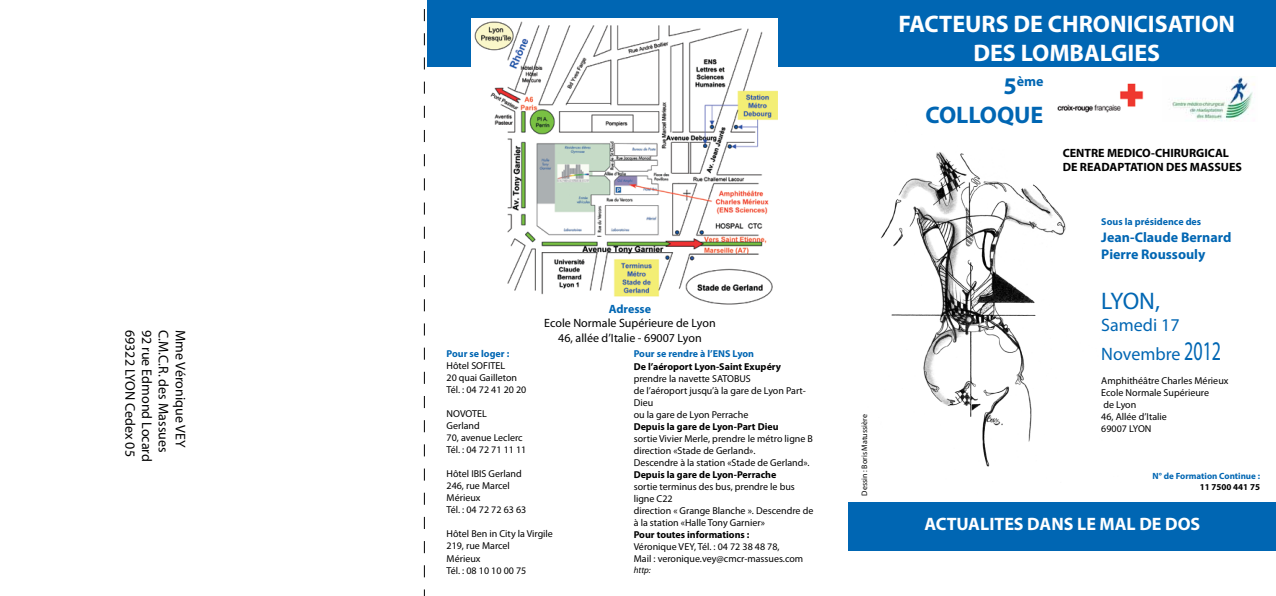
<style>
.page{position:relative;width:1276px;height:596px;background:#fff}
.page>*{position:absolute;margin:0;border:0;box-sizing:border-box;transform-origin:0 0}
.t1{font:700 24px/28.8px "Myriad Pro";color:#fff;text-align:center}
.t2{font:700 24px "Myriad Pro";color:#0066b3}
.t3{font:24px "Myriad Pro";color:#0066b3}
.t4{font:700 18px "Myriad Pro";color:#fff}
.t5{font:18px/28.8px "Myriad Pro";color:#0066b3}
.t6{font:14px "Myriad Pro";color:#000}
.t7{font:700 14px/16.8px "Myriad Pro";color:#0066b3}
.t8{font:12px/14.4px "Myriad Pro";color:#000;text-align:center}
.t9{font:700 12px/14.4px "Myriad Pro";color:#000}
.t10{font:700 12px "Myriad Pro";color:#0066b3}
.t11{font:10px/12px "Myriad Pro";color:#000}
.t12{font:700 10px "Myriad Pro";color:#000}
.t13{font:700 10px "Myriad Pro";color:#0066b3}
.t14{font:700 9px "Myriad Pro";color:#0066b3}
.t15{font:700 9px "Myriad Pro";color:#000}
.t16{font:italic 9px "Myriad Pro";color:#000}
.t17{font:8px "Myriad Pro";color:#000}
.s1{font-size:24px}
.s2{font-size:27px}
</style>
<div class="page">
<svg style="left:848px;top:152px;width:218px;height:399px"></svg>
<div style="left:427px;top:0;width:849px;height:67px;background:#0066b3"></div>
<div style="left:849px;top:502px;width:427px;height:49px;background:#0066b3"></div>
<img style="left:1172px;top:76px;width:83px;height:45px">
<img style="left:471px;top:19px;width:307px;height:286px">
<svg style="left:424px;top:9px;width:1px;height:586px"></svg>
<img style="left:1057px;top:83px;width:87px;height:30px">
<h3 class="t6" style="left:139px;top:329px;width:128px;rotate:90deg">69322 LYON Cedex 05</h3>
<h3 class="t6" style="left:155px;top:329px;width:133px;rotate:90deg">92 rue Edmond Locard</h3>
<h3 class="t6" style="left:172px;top:329px;width:124px;rotate:90deg">C.M.C.R. des Massues</h3>
<h3 class="t6" style="left:189px;top:329px;width:119px;rotate:90deg">Mme Véronique VEY</h3>
<p class="t10" style="left:609px;top:300px;width:44px">Adresse</p>
<p class="t8" style="left:544px;top:315px;width:173px">Ecole Normale Supérieure de Lyon<br>46, allée d’Italie - 69007 Lyon</p>
<p class="t13" style="left:446px;top:347px;width:64px">Pour se loger :</p>
<p class="t11" style="left:446px;top:359px;width:81px">Hôtel SOFITEL<br>20 quai Gailleton<br>Tél. : 04 72 41 20 20</p>
<p class="t11" style="left:446px;top:407px;width:81px">NOVOTEL<br>Gerland<br>70, avenue Leclerc<br>Tél. : 04 72 71 11 11</p>
<p class="t11" style="left:446px;top:467px;width:81px">Hôtel IBIS Gerland<br>246, rue Marcel<br>Mérieux<br>Tél. : 04 72 72 63 63</p>
<p class="t11" style="left:446px;top:527px;width:108px">Hôtel Ben in City la Virgile<br>219, rue Marcel<br>Mérieux<br>Tél. : 08 10 10 00 75</p>
<p class="t13" style="left:634px;top:347px;width:122px">Pour se rendre à l’ENS Lyon</p>
<p class="t12" style="left:634px;top:359px;width:149px">De l’aéroport Lyon-Saint Exupéry</p>
<p class="t11" style="left:634px;top:372px;width:174px">prendre la navette SATOBUS<br>de l’aéroport jusqu’à la gare de Lyon Part-<br>Dieu<br>ou la gare de Lyon Perrache</p>
<p class="t12" style="left:634px;top:419px;width:146px">Depuis la gare de Lyon-Part Dieu</p>
<p class="t11" style="left:634px;top:432px;width:181px">sortie Vivier Merle, prendre le métro ligne B direction «Stade de Gerland».<br>Descendre à la station «Stade de Gerland».</p>
<p class="t12" style="left:634px;top:467px;width:144px">Depuis la gare de Lyon-Perrache</p>
<p class="t11" style="left:634px;top:480px;width:181px">sortie terminus des bus, prendre le bus ligne C22<br>direction « Grange Blanche ». Descendre de à la station «Halle Tony Garnier»</p>
<p class="t12" style="left:634px;top:527px;width:117px">Pour toutes informations :</p>
<p class="t11" style="left:634px;top:540px;width:171px">Véronique Vey, Tél. : 04 72 38 48 78,<br>Mail : veronique.vey@cmcr-massues.com</p>
<p class="t16" style="left:634px;top:563px;width:19px">http:</p>
<p class="t17" style="left:859px;top:495px;width:83px;rotate:-90deg">Dessin : Boris Matussière</p>
<h1 class="t1" style="left:898px;top:9px;width:338px">FACTEURS DE CHRONICISATION<br>DES LOMBALGIES</h1>
<h3 class="t7" style="left:1003px;top:72px;width:42px"><span class="s1">5</span>ème</h3>
<h1 class="t2" style="left:925px;top:99px;width:119px">COLLOQUE</h1>
<p class="t9" style="left:1062px;top:145px;width:181px">CENTRE MEDICO-CHIRURGICAL<br>DE READAPTATION DES MASSUES</p>
<p class="t13" style="left:1101px;top:215px;width:101px">Sous la présidence des</p>
<h3 class="t7" style="left:1101px;top:228px;width:132px">Jean-Claude Bernard<br>Pierre Roussouly</h3>
<h1 class="t3" style="left:1101px;top:286px;width:60px">LYON,</h1>
<h2 class="t5" style="left:1101px;top:310px;width:121px">Samedi 17<br>Novembre <span class="s2">2012</span></h2>
<p class="t11" style="left:1101px;top:374px;width:129px">Amphithéâtre Charles Mérieux<br>Ecole Normale Supérieure<br>de Lyon<br>46, Allée d’Italie<br>69007 LYON</p>
<p class="t14" style="left:1152px;top:469px;width:109px">N° de Formation Continue :</p>
<p class="t15" style="left:1199px;top:480px;width:62px">11 7500 441 75</p>
<h2 class="t4" style="left:924px;top:512px;width:277px">ACTUALITES DANS LE MAL DE DOS</h2>
</div>
